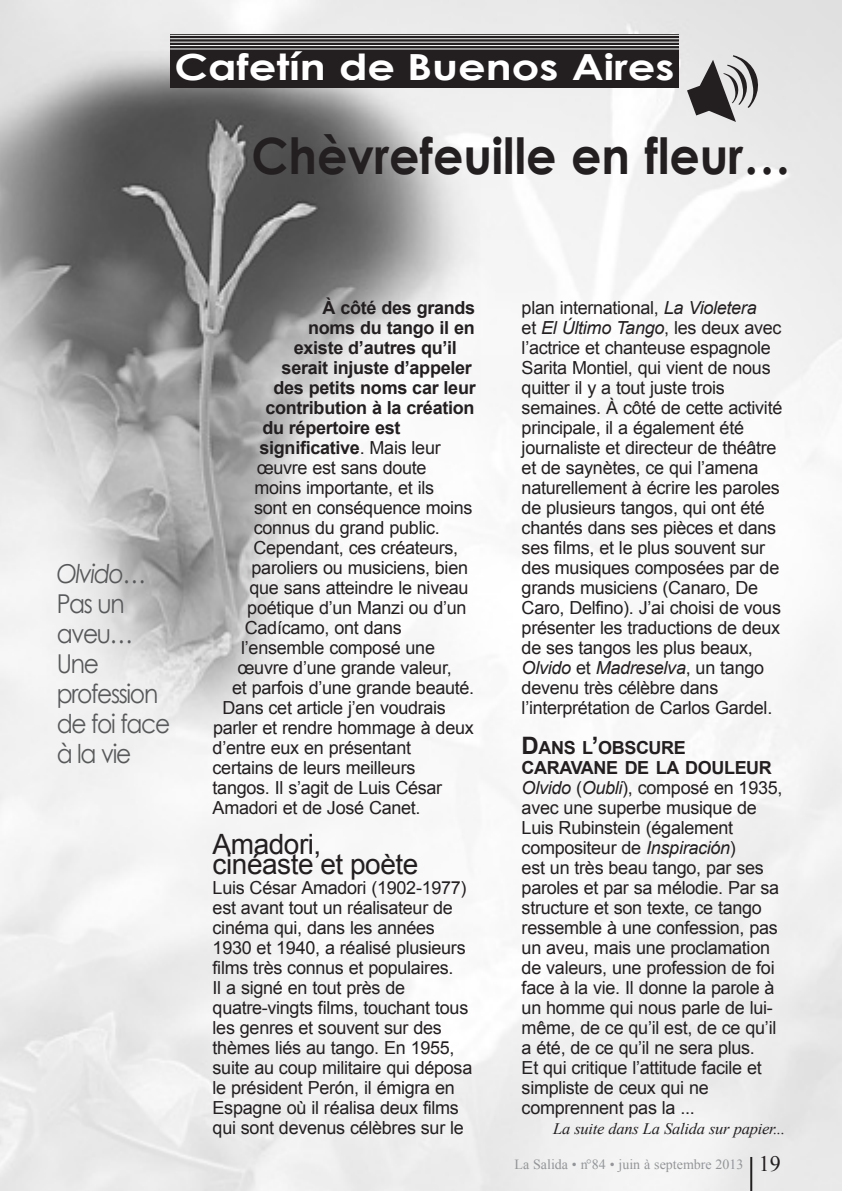
<style>
.page{position:relative;width:842px;height:1191px;background:#fff}
.page>*{position:absolute;margin:0;border:0;box-sizing:border-box;transform-origin:0 0}
.t1{font:700 50px "Century Gothic";color:#231f20;scale:.95 1}
.t2{font:700 36px "Century Gothic";color:#fff;scale:1.2 1}
.t3{font:28px/20px "Arial";letter-spacing:-.015em;color:#231f20}
.t4{font:26px/30px "Century Gothic";letter-spacing:-.055em;color:#57585a;scale:.9 1}
.t5{font:18px/20px "Arial";letter-spacing:-.015em;color:#231f20}
.t6{font:700 18px "Arial";letter-spacing:-.015em;color:#231f20}
.t7{font:italic 16px "Times New Roman";letter-spacing:-.015em;color:#231f20}
.t8{font:14px "Times New Roman";color:#939598}
.s1{font-style:italic}
.s2{font-weight:400}
.s3{font-weight:700;font-size:24px}
.s4{font-weight:700}
.s5{font-size:22px;color:#231f20}
</style>
<div class="page">
<img style="left:0;top:0;width:842px;height:1191px">
<hr style="left:750px;top:1157px;width:2px;height:34px;background:#231f20">
<div style="left:170px;top:34px;width:509px;height:53px;background:#231f20"></div>
<svg style="left:687px;top:55px;width:72px;height:67px"></svg>
<hr style="left:170px;top:38px;width:509px;height:1px;background:#fff">
<hr style="left:170px;top:35px;width:509px;height:1px;background:#fff">
<hr style="left:170px;top:42px;width:509px;height:1px;background:#fff">
<hr style="left:170px;top:45px;width:509px;height:1px;background:#fff">
<hr style="left:170px;top:48px;width:509px;height:1px;background:#fff">
<h2 class="t2" style="left:174px;top:44px;width:418px">Cafetín de Buenos Aires</h2>
<h1 class="t1" style="left:252px;top:124px;width:569px">Chèvrefeuille en fleur…</h1>
<h3 class="t4" style="left:57px;top:557px;width:128px"><span class="s1">Olvido</span>…<br>Pas un aveu…<br>Une profession de foi face à la vie</h3>
<p class="t6" style="left:323px;top:298px;width:154px">À côté des grands</p>
<p class="t6" style="left:308px;top:318px;width:168px">noms du tango il en</p>
<p class="t6" style="left:294px;top:338px;width:165px">existe d’autres qu’il</p>
<p class="t6" style="left:282px;top:358px;width:192px">serait injuste d’appeler</p>
<p class="t6" style="left:274px;top:378px;width:204px">des petits noms car leur</p>
<p class="t6" style="left:265px;top:398px;width:211px">contribution à la création</p>
<p class="t6" style="left:262px;top:418px;width:140px">du répertoire est</p>
<p class="t6" style="left:260px;top:438px;width:183px">significative<span class="s2">. Mais leur</span></p>
<p class="t5" style="left:257px;top:458px;width:171px">œuvre est sans doute</p>
<p class="t5" style="left:255px;top:478px;width:181px">moins importante, et ils</p>
<p class="t5" style="left:254px;top:498px;width:220px">sont en conséquence moins</p>
<p class="t5" style="left:254px;top:518px;width:187px">connus du grand public.</p>
<p class="t5" style="left:253px;top:538px;width:206px">Cependant, ces créateurs,</p>
<p class="t5" style="left:252px;top:558px;width:218px">paroliers ou musiciens, bien</p>
<p class="t5" style="left:249px;top:578px;width:221px">que sans atteindre le niveau</p>
<p class="t5" style="left:247px;top:598px;width:221px">poétique d’un Manzi ou d’un</p>
<p class="t5" style="left:245px;top:618px;width:158px">Cadícamo, ont dans</p>
<p class="t5" style="left:241px;top:638px;width:195px">l’ensemble composé une</p>
<p class="t5" style="left:238px;top:658px;width:216px">œuvre d’une grande valeur,</p>
<p class="t5" style="left:232px;top:678px;width:244px">et parfois d’une grande beauté.</p>
<p class="t5" style="left:223px;top:698px;width:225px">Dans cet article j’en voudrais</p>
<p class="t5" style="left:213px;top:718px;width:262px">parler et rendre hommage à deux</p>
<p class="t5" style="left:213px;top:738px;width:200px">d’entre eux en présentant</p>
<p class="t5" style="left:213px;top:758px;width:204px">certains de leurs meilleurs</p>
<p class="t5" style="left:213px;top:778px;width:231px">tangos. Il s’agit de Luis César</p>
<p class="t5" style="left:213px;top:798px;width:209px">Amadori et de José Canet.</p>
<h3 class="t3" style="left:213px;top:834px;width:207px">Amadori, cinéaste et poète</h3>
<p class="t5" style="left:213px;top:878px;width:261px">Luis César Amadori (1902-1977) est avant tout un réalisateur de cinéma qui, dans les années<br>1930 et 1940, a réalisé plusieurs films très connus et populaires.<br>Il a signé en tout près de quatre-vingts films, touchant tous les genres et souvent sur des thèmes liés au tango. En 1955, suite au coup militaire qui déposa le président Perón, il émigra en<br>Espagne où il réalisa deux films qui sont devenus célèbres sur le</p>
<p class="t5" style="left:522px;top:298px;width:262px">plan international, <span class="s1">La Violetera<br></span>et <span class="s1">El Último Tango</span>, les deux avec l’actrice et chanteuse espagnole<br>Sarita Montiel, qui vient de nous quitter il y a tout juste trois semaines. À côté de cette activité principale, il a également été journaliste et directeur de théâtre et de saynètes, ce qui l’amena naturellement à écrire les paroles de plusieurs tangos, qui ont été chantés dans ses pièces et dans ses films, et le plus souvent sur des musiques composées par de grands musiciens (Canaro, De<br>Caro, Delfino). J’ai choisi de vous présenter les traductions de deux de ses tangos les plus beaux,<br><span class="s1">Olvido</span> et <span class="s1">Madreselva</span>, un tango devenu très célèbre dans l’interprétation de Carlos Gardel.</p>
<p class="t5" style="left:522px;top:738px;width:262px"><span class="s3">D</span><span class="s4">ANS L</span><span class="s3">’</span><span class="s4">OBSCURE<br>CARAVANE DE LA DOULEUR<br></span><span class="s1">Olvido</span> (<span class="s1">Oubli</span>), composé en 1935, avec une superbe musique de<br>Luis Rubinstein (également compositeur de <span class="s1">Inspiración</span>)<br>est un très beau tango, par ses paroles et par sa mélodie. Par sa structure et son texte, ce tango ressemble à une confession, pas un aveu, mais une proclamation de valeurs, une profession de foi face à la vie. Il donne la parole à un homme qui nous parle de lui&shy;même, de ce qu’il est, de ce qu’il a été, de ce qu’il ne sera plus.<br>Et qui critique l’attitude facile et simpliste de ceux qui ne comprennent pas la ...</p>
<p class="t7" style="left:553px;top:1120px;width:234px">La suite dans La Salida sur papier...</p>
<p class="t8" style="left:514px;top:1156px;width:268px">La Salida • n°84 • juin à septembre 2013 <span class="s5">19</span></p>
</div>
